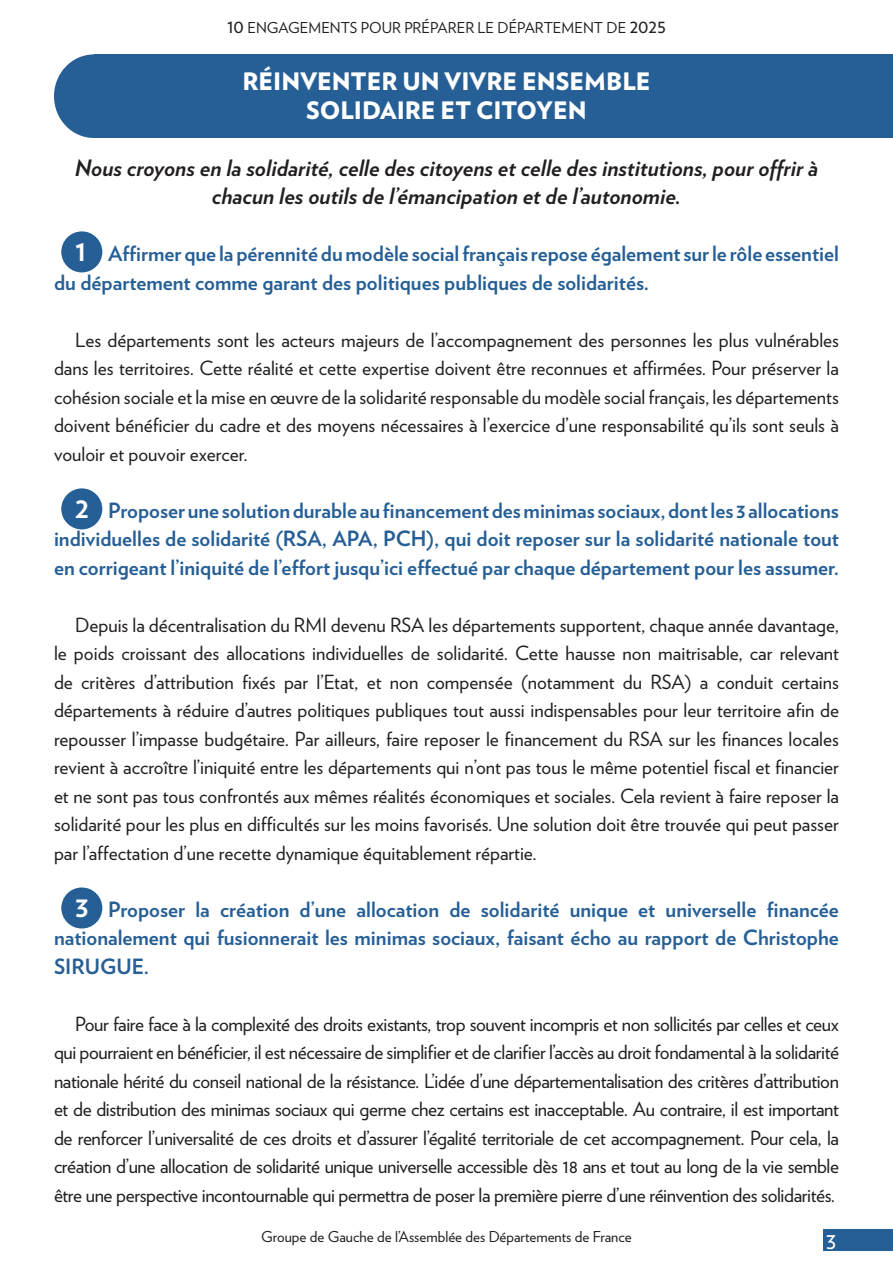
<style>
.page{position:relative;width:893px;height:1263px;background:#fff}
.page>*{position:absolute;margin:0;border:0;box-sizing:border-box;transform-origin:0 0}
.t1{font:900 24px "Verlag";color:#fff}
.t2{font:24px "Verlag";color:#fff}
.t3{font:italic 700 22.5px/28.5px "Verlag";color:#231f20;text-align:center}
.t4{font:700 21px/28.5px "Verlag";color:#265f96;text-align:justify}
.t5{font:19.5px/28.5px "Verlag";color:#231f20;text-align:justify}
.t6{font:15px "Verlag";color:#231f20}
.s1{font-size:19.5px}
.s2{font-size:30px;color:#fff}
</style>
<div class="page">
<div style="left:824px;top:1229px;width:69px;height:22px;background:#265f96"></div>
<div style="left:95px;top:54px;width:798px;height:84px;background:#265f96"></div>
<div style="left:54px;top:54px;width:80px;height:84px;background:#265f96;border-radius:50%"></div>
<div style="left:61px;top:887px;width:41px;height:41px;background:#265f96;border-radius:50%"></div>
<div style="left:61px;top:488px;width:41px;height:41px;background:#265f96;border-radius:50%"></div>
<div style="left:61px;top:231px;width:41px;height:41px;background:#265f96;border-radius:50%"></div>
<p class="t6" style="left:227px;top:16px;width:440px"><span class="s1">10</span> ENGAGEMENTS POUR PRÉPARER LE DÉPARTEMENT DE <span class="s1">2025</span></p>
<p class="t1" style="left:242px;top:62px;width:410px">RÉINVENTER UN VIVRE ENSEMBLE</p>
<p class="t1" style="left:306px;top:90px;width:282px">SOLIDAIRE ET CITOYEN</p>
<p class="t3" style="left:75px;top:152px;width:745px">Nous croyons en la solidarité, celle des citoyens et celle des institutions, pour offrir à chacun les outils de l’émancipation et de l’autonomie.</p>
<p class="t4" style="left:54px;top:238px;width:786px;text-indent:21px"><span class="s2">1</span> Affirmer que la pérennité du modèle social français repose également sur le rôle essentiel du département comme garant des politiques publiques de solidarités.</p>
<p class="t5" style="left:54px;top:324px;width:786px;text-indent:21px">Les départements sont les acteurs majeurs de l’accompagnement des personnes les plus vulnérables dans les territoires. Cette réalité et cette expertise doivent être reconnues et affirmées. Pour préserver la cohésion sociale et la mise en œuvre de la solidarité responsable du modèle social français, les départements doivent bénéficier du cadre et des moyens nécessaires à l’exercice d’une responsabilité qu’ils sont seuls à vouloir et pouvoir exercer.</p>
<p class="t4" style="left:54px;top:495px;width:786px;text-indent:21px"><span class="s2">2</span> Proposer une solution durable au financement des minimas sociaux, dont les 3 allocations individuelles de solidarité (RSA, APA, PCH), qui doit reposer sur la solidarité nationale tout en corrigeant l’iniquité de l’effort jusqu’ici effectué par chaque département pour les assumer.</p>
<p class="t5" style="left:54px;top:609px;width:786px;text-indent:21px">Depuis la décentralisation du RMI devenu RSA les départements supportent, chaque année davantage, le poids croissant des allocations individuelles de solidarité. Cette hausse non maitrisable, car relevant de critères d’attribution fixés par l’Etat, et non compensée (notamment du RSA) a conduit certains départements à réduire d’autres politiques publiques tout aussi indispensables pour leur territoire afin de repousser l’impasse budgétaire. Par ailleurs, faire reposer le financement du RSA sur les finances locales revient à accroître l’iniquité entre les départements qui n’ont pas tous le même potentiel fiscal et financier et ne sont pas tous confrontés aux mêmes réalités économiques et sociales. Cela revient à faire reposer la solidarité pour les plus en difficultés sur les moins favorisés. Une solution doit être trouvée qui peut passer par l’affectation d’une recette dynamique équitablement répartie.</p>
<p class="t4" style="left:54px;top:894px;width:786px;text-indent:21px"><span class="s2">3</span> Proposer la création d’une allocation de solidarité unique et universelle financée nationalement qui fusionnerait les minimas sociaux, faisant écho au rapport de Christophe SIRUGUE.</p>
<p class="t5" style="left:54px;top:1008px;width:787px;text-indent:21px">Pour faire face à la complexité des droits existants, trop souvent incompris et non sollicités par celles et ceux qui pourraient en bénéficier, il est nécessaire de simplifier et de clarifier l’accès au droit fondamental à la solidarité nationale hérité du conseil national de la résistance. L’idée d’une départementalisation des critères d’attribution et de distribution des minimas sociaux qui germe chez certains est inacceptable. Au contraire, il est important de renforcer l’universalité de ces droits et d’assurer l’égalité territoriale de cet accompagnement. Pour cela, la création d’une allocation de solidarité unique universelle accessible dès 18 ans et tout au long de la vie semble être une perspective incontournable qui permettra de poser la première pierre d’une réinvention des solidarités.</p>
<p class="t6" style="left:261px;top:1225px;width:372px">Groupe de Gauche de l’Assemblée des Départements de France</p>
<p class="t2" style="left:826px;top:1222px;width:12px">3</p>
</div>
